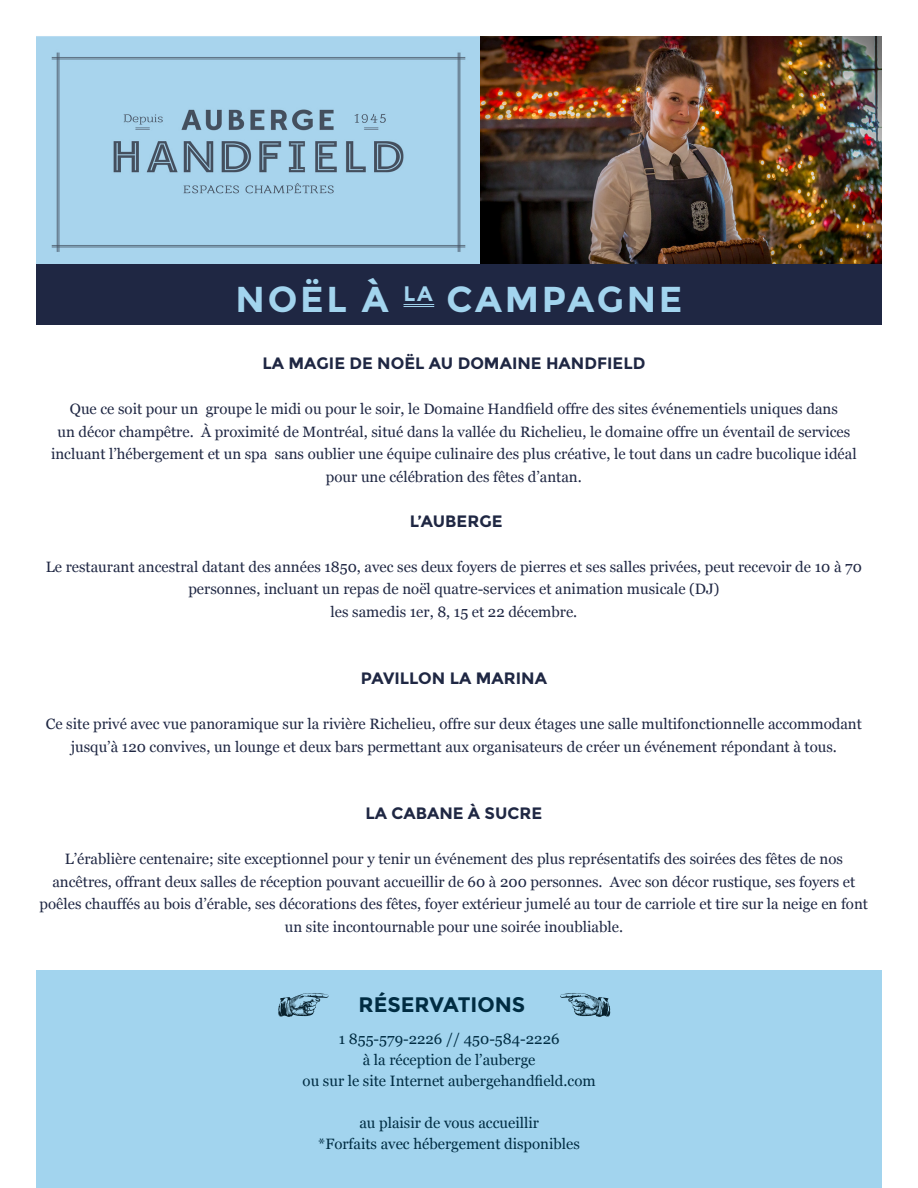
<style>
.page{position:relative;width:918px;height:1188px;background:#fff}
.page>*{position:absolute;margin:0;border:0;box-sizing:border-box;transform-origin:0 0}
.t1{font:700 36px "Montserrat";letter-spacing:.075em;color:#a2d4ee}
.t2{font:700 21px "Montserrat";color:#002c42}
.t3{font:700 16.5px "Montserrat";color:#1f2743}
.t4{font:15px/22.5px "Georgia";color:#1f2743;text-align:center}
.t5{font:15px "Georgia";color:#002c42}
</style>
<div class="page">
<div style="left:36px;top:263px;width:846px;height:62px;background:#1f2743"></div>
<hr style="left:404px;top:304px;width:30px;height:1px;background:#a2d4ee">
<hr style="left:404px;top:306px;width:30px;height:1px;background:#a2d4ee">
<img style="left:36px;top:36px;width:445px;height:227px">
<div style="left:36px;top:970px;width:846px;height:218px;background:#a2d4ee"></div>
<svg style="left:278px;top:993px;width:50px;height:24px"></svg>
<svg style="left:560px;top:993px;width:51px;height:24px"></svg>
<img style="left:481px;top:36px;width:401px;height:227px">
<p class="t1" style="left:236px;top:277px;width:448px">NOËL À <sup>LA</sup> CAMPAGNE</p>
<p class="t3" style="left:262px;top:353px;width:384px">LA MAGIE DE NOËL AU DOMAINE HANDFIELD</p>
<p class="t4" style="left:70px;top:398px;width:770px">Que ce soit pour un groupe le midi ou pour le soir, le Domaine Handfield offre des sites événementiels uniques dans</p>
<p class="t4" style="left:57px;top:420px;width:794px">un décor champêtre. À proximité de Montréal, situé dans la vallée du Richelieu, le domaine offre un éventail de services</p>
<p class="t4" style="left:51px;top:443px;width:807px">incluant l’hébergement et un spa sans oublier une équipe culinaire des plus créative, le tout dans un cadre bucolique idéal pour une célébration des fêtes d’antan.</p>
<p class="t3" style="left:410px;top:511px;width:94px">L’AUBERGE</p>
<p class="t4" style="left:46px;top:555px;width:818px">Le restaurant ancestral datant des années 1850, avec ses deux foyers de pierres et ses salles privées, peut recevoir de 10 à 70 personnes, incluant un repas de noël quatre-services et animation musicale (DJ)</p>
<p class="t4" style="left:331px;top:600px;width:248px">les samedis 1er, 8, 15 et 22 décembre.</p>
<p class="t3" style="left:361px;top:668px;width:187px">PAVILLON LA MARINA</p>
<p class="t4" style="left:46px;top:713px;width:818px">Ce site privé avec vue panoramique sur la rivière Richelieu, offre sur deux étages une salle multifonctionnelle accommodant jusqu’à 120 convives, un lounge et deux bars permettant aux organisateurs de créer un événement répondant à tous.</p>
<p class="t3" style="left:366px;top:803px;width:178px">LA CABANE À SUCRE</p>
<p class="t4" style="left:65px;top:848px;width:780px">L’érablière centenaire; site exceptionnel pour y tenir un événement des plus représentatifs des soirées des fêtes de nos</p>
<p class="t4" style="left:40px;top:870px;width:830px">ancêtres, offrant deux salles de réception pouvant accueillir de 60 à 200 personnes. Avec son décor rustique, ses foyers et poêles chauffés au bois d’érable, ses décorations des fêtes, foyer extérieur jumelé au tour de carriole et tire sur la neige en font un site incontournable pour une soirée inoubliable.</p>
<p class="t2" style="left:358px;top:992px;width:168px">RÉSERVATIONS</p>
<p class="t5" style="left:339px;top:1030px;width:222px">1 855-579-2226 // 450-584-2226</p>
<p class="t5" style="left:363px;top:1051px;width:174px">à la réception de l’auberge</p>
<p class="t5" style="left:303px;top:1072px;width:295px">ou sur le site Internet aubergehandfield.com</p>
<p class="t5" style="left:359px;top:1114px;width:181px">au plaisir de vous accueillir</p>
<p class="t5" style="left:318px;top:1135px;width:263px">*Forfaits avec hébergement disponibles</p>
</div>
